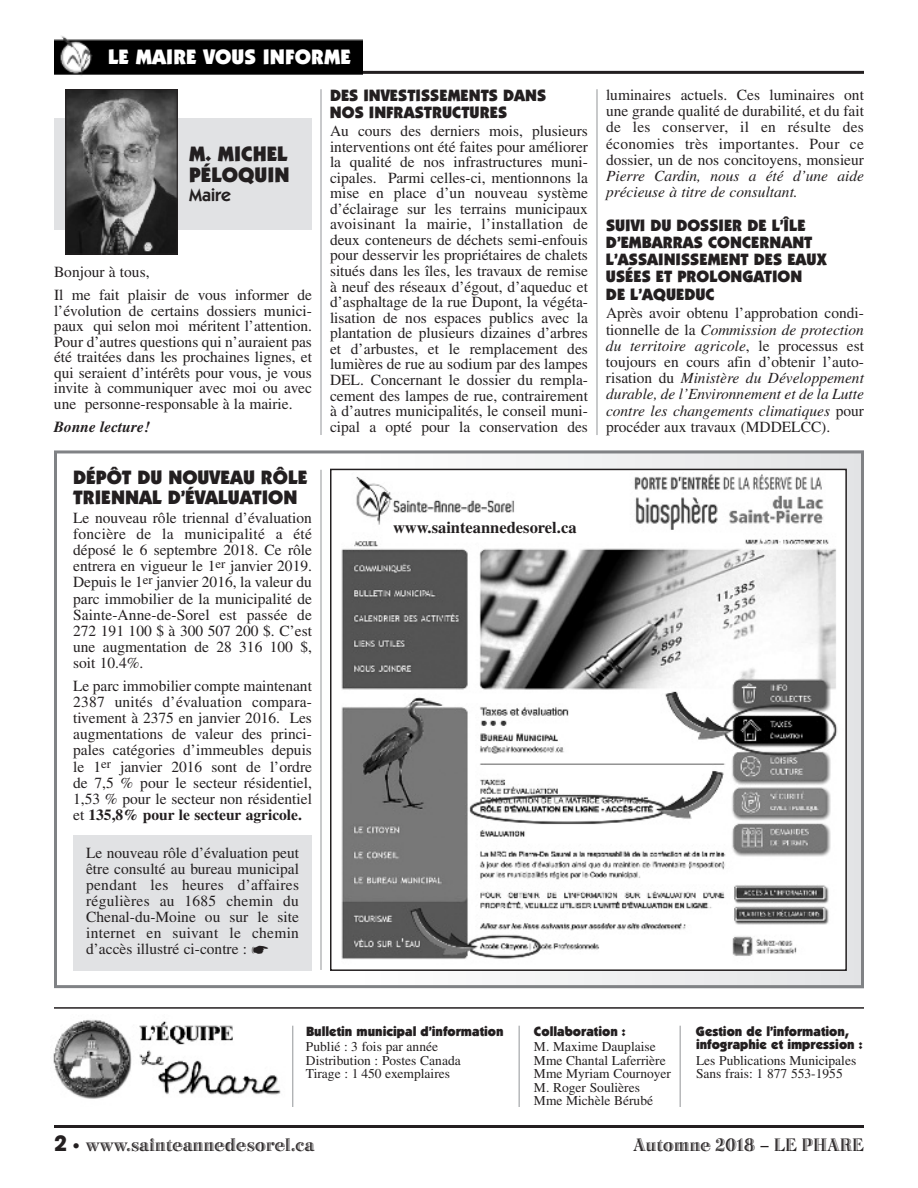
<style>
.page{position:relative;width:918px;height:1188px;background:#fff}
.page>*{position:absolute;margin:0;border:0;box-sizing:border-box;transform-origin:0 0}
.t1{font:900 21px "Itc Kabel";letter-spacing:.005em;color:#fff}
.t2{font:900 21px/21px "Itc Kabel";color:#231f20}
.t3{font:900 19.5px/20.1px "Itc Kabel";color:#231f20}
.t4{font:18.75px "Bertie Plain";color:#231f20}
.t5{font:600 18px "Itc Kabel";color:#231f20}
.t6{font:900 16.5px/17.2px "Itc Kabel";color:#231f20}
.t7{font:700 16.5px "Times";color:#231f20}
.t8{font:15.45px/15.6px "Times";color:#231f20;text-align:justify}
.t9{font:italic 15.45px/16.2px "Times";color:#231f20}
.t10{font:italic 700 15.45px "Times";color:#231f20}
.t11{font:13.5px/13.5px "Times";color:#231f20}
.t12{font:900 13.5px/13.5px "Itc Kabel";color:#231f20}
.s1{font-weight:700}
.s2{font-style:italic}
.s3{font-family:"Avant Garde";font-weight:700;font-size:21px}
.s4{font-family:"Frutiger";font-size:15px}
</style>
<div class="page">
<div style="left:73px;top:835px;width:239px;height:136px;background:#e1e2e4"></div>
<div style="left:54px;top:450px;width:810px;height:538px;border:3px solid #808285"></div>
<div style="left:54px;top:118px;width:258px;height:112px;background:#e1e2e4"></div>
<hr style="left:54px;top:1125px;width:810px;height:3px;background:#231f20">
<hr style="left:54px;top:71px;width:810px;height:3px;background:#231f20">
<img style="left:54px;top:36px;width:308px;height:40px">
<img style="left:53px;top:1020px;width:228px;height:79px">
<hr style="left:321px;top:89px;width:1px;height:346px;background:#939598">
<hr style="left:321px;top:470px;width:1px;height:500px;background:#939598">
<hr style="left:597px;top:89px;width:1px;height:346px;background:#939598">
<img style="left:67px;top:91px;width:109px;height:161px">
<div style="left:65px;top:89px;width:113px;height:165px;border:1px solid #231f20"></div>
<hr style="left:292px;top:1026px;width:1px;height:81px;background:#939598">
<hr style="left:519px;top:1026px;width:1px;height:81px;background:#939598">
<hr style="left:680px;top:1026px;width:1px;height:81px;background:#939598">
<hr style="left:54px;top:1007px;width:810px;height:2px;background:#231f20">
<img style="left:341px;top:473px;width:497px;height:489px">
<div style="left:330px;top:469px;width:517px;height:502px;border:2px solid #231f20"></div>
<h1 class="t1" style="left:108px;top:49px;width:244px">LE MAIRE VOUS INFORME</h1>
<h1 class="t2" style="left:189px;top:145px;width:102px">M. MICHEL<br>PÉLOQUIN</h1>
<p class="t5" style="left:189px;top:189px;width:43px">Maire</p>
<p class="t8" style="left:54px;top:263px;width:259px;line-height:22.6px">Bonjour à tous,<br>Il me fait plaisir de vous informer de</p>
<p class="t8" style="left:54px;top:304px;width:260px">l’évolution de certains dossiers munici&shy;paux qui selon moi méritent l’attention.<br>Pour d’autres questions qui n’auraient pas été traitées dans les prochaines lignes, et qui seraient d’intérêts pour vous, je vous invite à communiquer avec moi ou avec une personne-responsable à la mairie.</p>
<p class="t10" style="left:54px;top:421px;width:98px">Bonne lecture!</p>
<p class="t3" style="left:73px;top:469px;width:236px">DÉPÔT DU NOUVEAU RÔLE<br>TRIENNAL D’ÉVALUATION</p>
<p class="t8" style="left:73px;top:511px;width:240px;line-height:16px">Le nouveau rôle triennal d’évaluation foncière de la municipalité a été déposé le 6 septembre 2018. Ce rôle entrera en vigueur le 1<sup>er</sup> janvier 2019.<br>Depuis le 1<sup>er</sup> janvier 2016, la valeur du parc immobilier de la municipalité de Sainte-Anne-de-Sorel est passée de 272 191 100 $ à 300 507 200 $. C’est une augmentation de 28 316 100 $, soit 10.4%.</p>
<p class="t8" style="left:73px;top:679px;width:240px;line-height:16px">Le parc immobilier compte maintenant 2387 unités d’évaluation compara&shy;tivement à 2375 en janvier 2016. Les augmentations de valeur des princi&shy;pales catégories d’immeubles depuis le 1<sup>er</sup> janvier 2016 sont de l’ordre de 7,5 % pour le secteur résidentiel, 1,53 % pour le secteur non résidentiel et <span class="s1">135,8% pour le secteur agricole.</span></p>
<p class="t8" style="left:86px;top:846px;width:214px;line-height:16px">Le nouveau rôle d’évaluation peut être consulté au bureau municipal pendant les heures d’affaires régulières au 1685 chemin du Chenal-du-Moine ou sur le site internet en suivant le chemin d’accès illustré ci-contre : ☛</p>
<p class="t6" style="left:330px;top:89px;width:218px;line-height:16.6px">DES INVESTISSEMENTS DANS<br>NOS INFRASTRUCTURES</p>
<p class="t8" style="left:330px;top:125px;width:260px">Au cours des derniers mois, plusieurs interventions ont été faites pour améliorer la qualité de nos infrastructures muni&shy;cipales. Parmi celles-ci, mentionnons la mise en place d’un nouveau système d’éclairage sur les terrains municipaux avoisinant la mairie, l’installation de deux conteneurs de déchets semi-enfouis pour desservir les propriétaires de chalets situés dans les îles, les travaux de remise à neuf des réseaux d’égout, d’aqueduc et d’asphaltage de la rue Dupont, la végéta&shy;lisation de nos espaces publics avec la plantation de plusieurs dizaines d’arbres et d’arbustes, et le remplacement des lumières de rue au sodium par des lampes DEL. Concernant le dossier du rempla&shy;cement des lampes de rue, contrairement à d’autres municipalités, le conseil muni&shy;cipal a opté pour la conservation des</p>
<p class="t7" style="left:393px;top:522px;width:185px">www.sainteannedesorel.ca</p>
<p class="t8" style="left:606px;top:88px;width:260px;line-height:16.2px">luminaires actuels. Ces luminaires ont une grande qualité de durabilité, et du fait de les conserver, il en résulte des économies très importantes. Pour ce dossier, un de nos concitoyens, monsieur</p>
<p class="t9" style="left:606px;top:169px;width:259px">Pierre Cardin, nous a été d’une aide précieuse à titre de consultant.</p>
<p class="t6" style="left:606px;top:218px;width:222px">SUIVI DU DOSSIER DE L’ÎLE<br>D’EMBARRAS CONCERNANT<br>L’ASSAINISSEMENT DES EAUX<br>USÉES ET PROLONGATION<br>DE L’AQUEDUC</p>
<p class="t8" style="left:606px;top:307px;width:260px;line-height:16.2px">Après avoir obtenu l’approbation condi&shy;tionnelle de la <span class="s2">Commission de protection du territoire agricole</span>, le processus est toujours en cours afin d’obtenir l’auto&shy;risation du <span class="s2">Ministère du Développement durable, de l’Environnement et de la Lutte contre les changements climatiques</span> pour procéder aux travaux (MDDELCC).</p>
<p class="t12" style="left:306px;top:1025px;width:199px">Bulletin municipal d’information</p>
<p class="t11" style="left:306px;top:1042px;width:156px">Publié : 3 fois par année<br>Distribution : Postes Canada<br>Tirage : 1 450 exemplaires</p>
<p class="t12" style="left:534px;top:1025px;width:93px">Collaboration :</p>
<p class="t11" style="left:534px;top:1042px;width:138px">M. Maxime Dauplaise<br>Mme Chantal Laferrière<br>Mme Myriam Cournoyer<br>M. Roger Soulières<br>Mme Michèle Bérubé</p>
<p class="t12" style="left:696px;top:1025px;width:168px">Gestion de l’information, infographie et impression :</p>
<p class="t11" style="left:696px;top:1055px;width:162px">Les Publications Municipales<br>Sans frais: 1 877 553-1955</p>
<p class="t4" style="left:54px;top:1139px;width:262px"><span class="s3">2</span> <span class="s4">•</span> www.sainteannedesorel.ca</p>
<p class="t4" style="left:633px;top:1139px;width:232px">Automne 2018 – LE PHARE</p>
</div>
